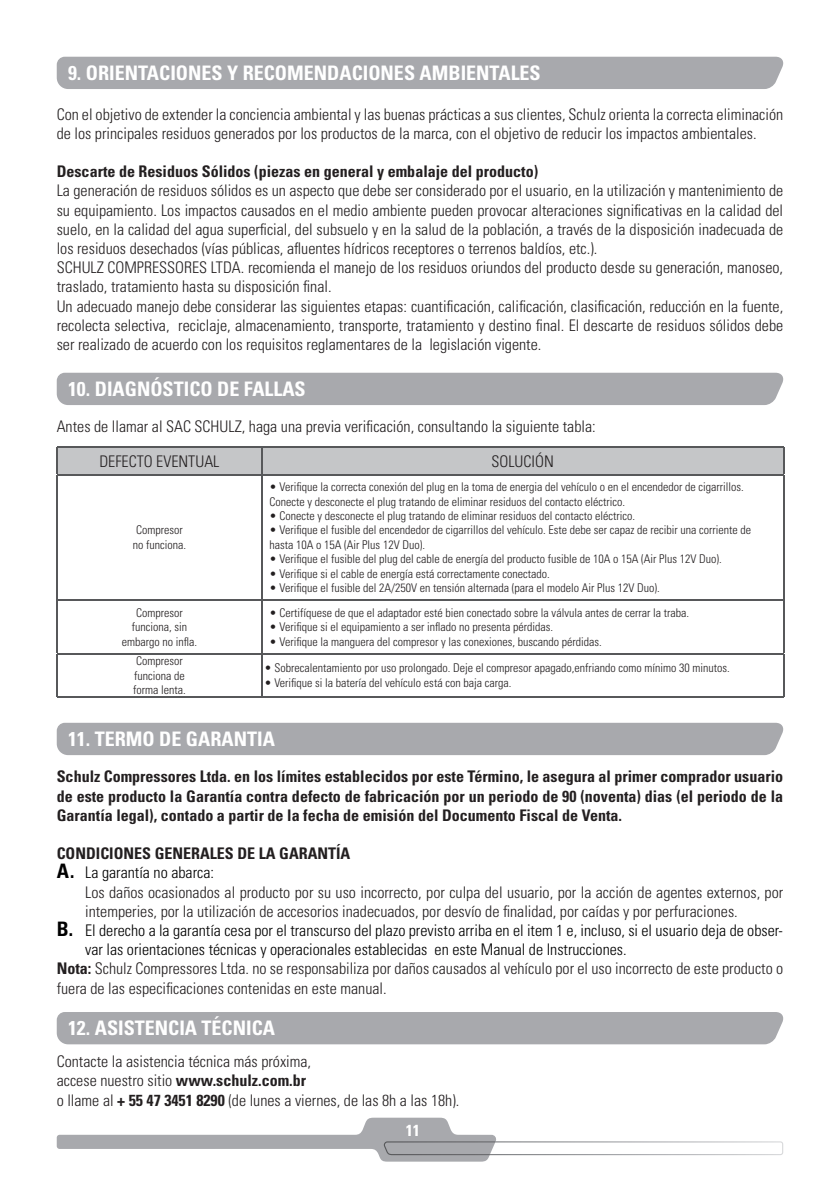
<style>
.page{position:relative;width:840px;height:1191px;background:#fff}
.page>*{position:absolute;margin:0;border:0;box-sizing:border-box;transform-origin:0 0}
.t1{font:700 condensed 20px "Univers LT Std";color:#fff}
.t2{font:300 condensed 16px/19.2px "Univers LT Std";color:#231f20}
.t3{font:700 condensed 16px/19.2px "Univers LT Std";color:#231f20;text-align:justify}
.t4{font:300 condensed 16px "Univers LT Std";color:#000}
.t5{font:700 condensed 16px "Univers LT Std";color:#fff}
.t6{font:300 condensed 12px/14.4px "Univers LT Std";color:#231f20}
.s1{font-family:"Zurich BT";font-size:20px;color:#000}
.s2{font-weight:300;color:#000}
.s3{font-family:"Zurich BT";font-weight:700;font-size:20px}
.s4{font-weight:700}
</style>
<div class="page">
<svg style="left:57px;top:1117px;width:725px;height:44px"></svg>
<div style="left:57px;top:373px;width:727px;height:32px;background:#a8a9ad"></div>
<div style="left:57px;top:57px;width:727px;height:32px;background:#a8a9ad"></div>
<div style="left:57px;top:723px;width:727px;height:32px;background:#a8a9ad"></div>
<div style="left:57px;top:1012px;width:727px;height:32px;background:#a8a9ad"></div>
<hr style="left:57px;top:446px;width:204px;height:1px;background:#57585a">
<hr style="left:261px;top:446px;width:522px;height:1px;background:#57585a">
<div style="left:57px;top:447px;width:726px;height:27px;background:#c5c6c8"></div>
<hr style="left:57px;top:474px;width:204px;height:1px;background:#57585a">
<hr style="left:57px;top:475px;width:1px;height:124px;background:#57585a">
<hr style="left:261px;top:474px;width:522px;height:1px;background:#57585a">
<hr style="left:261px;top:475px;width:1px;height:124px;background:#57585a">
<hr style="left:782px;top:475px;width:1px;height:124px;background:#57585a">
<hr style="left:57px;top:599px;width:204px;height:1px;background:#57585a">
<hr style="left:57px;top:600px;width:1px;height:53px;background:#57585a">
<hr style="left:261px;top:599px;width:522px;height:1px;background:#57585a">
<hr style="left:261px;top:600px;width:1px;height:53px;background:#57585a">
<hr style="left:782px;top:600px;width:1px;height:53px;background:#57585a">
<hr style="left:57px;top:653px;width:204px;height:1px;background:#57585a">
<hr style="left:57px;top:654px;width:1px;height:42px;background:#57585a">
<hr style="left:261px;top:653px;width:522px;height:1px;background:#57585a">
<hr style="left:261px;top:654px;width:1px;height:42px;background:#57585a">
<hr style="left:782px;top:654px;width:1px;height:42px;background:#57585a">
<hr style="left:57px;top:696px;width:204px;height:1px;background:#57585a">
<hr style="left:261px;top:696px;width:522px;height:1px;background:#57585a">
<p class="t1" style="left:68px;top:61px;width:474px">9. ORIENTACIONES Y RECOMENDACIONES AMBIENTALES</p>
<p class="t2" style="left:57px;top:104px;width:727px">Con el objetivo de extender la conciencia ambiental y las buenas prácticas a sus clientes, Schulz orienta la correcta eliminación de los principales residuos generados por los productos de la marca, con el objetivo de reducir los impactos ambientales.</p>
<p class="t3" style="left:57px;top:162px;width:482px">Descarte de Residuos Sólidos (piezas en general y embalaje del producto)</p>
<p class="t2" style="left:57px;top:181px;width:727px">La generación de residuos sólidos es un aspecto que debe ser considerado por el usuario, en la utilización y mantenimiento de su equipamiento. Los impactos causados en el medio ambiente pueden provocar alteraciones significativas en la calidad del suelo, en la calidad del agua superficial, del subsuelo y en la salud de la población, a través de la disposición inadecuada de los residuos desechados (vías públicas, afluentes hídricos receptores o terrenos baldíos, etc.).<br>SCHULZ COMPRESSORES LTDA. recomienda el manejo de los residuos oriundos del producto desde su generación, manoseo, traslado, tratamiento hasta su disposición final.<br>Un adecuado manejo debe considerar las siguientes etapas: cuantificación, calificación, clasificación, reducción en la fuente, recolecta selectiva, reciclaje, almacenamiento, transporte, tratamiento y destino final. El descarte de residuos sólidos debe ser realizado de acuerdo con los requisitos reglamentares de la legislación vigente.</p>
<p class="t1" style="left:68px;top:377px;width:239px">10. DIAGNÓSTICO DE FALLAS</p>
<p class="t2" style="left:57px;top:417px;width:540px">Antes de llamar al SAC SCHULZ, haga una previa verificación, consultando la siguiente tabla:</p>
<p class="t2" style="left:99px;top:451px;width:121px">DEFECTO EVENTUAL</p>
<p class="t2" style="left:491px;top:451px;width:64px">SOLUCIÓN</p>
<p class="t6" style="left:133px;top:523px;width:55px">Compresor no funciona.</p>
<p class="t6" style="left:269px;top:480px;width:475px">• Verifique la correcta conexión del plug en la toma de energia del vehículo o en el encendedor de cigarrillos.<br>Conecte y desconecte el plug tratando de eliminar residuos del contacto eléctrico.</p>
<p class="t6" style="left:269px;top:508px;width:367px">• Conecte y desconecte el plug tratando de eliminar residuos del contacto eléctrico.</p>
<p class="t6" style="left:269px;top:523px;width:483px">• Verifique el fusible del encendedor de cigarrillos del vehículo. Este debe ser capaz de recibir una corriente de hasta 10A o 15A (Air Plus 12V Duo).</p>
<p class="t6" style="left:269px;top:552px;width:453px">• Verifique el fusible del plug del cable de energía del producto fusible de 10A o 15A (Air Plus 12V Duo).</p>
<p class="t6" style="left:269px;top:566px;width:281px">• Verifique si el cable de energía está correctamente conectado.</p>
<p class="t6" style="left:269px;top:580px;width:391px">• Verifique el fusible del 2A/250V en tensión alternada (para el modelo Air Plus 12V Duo).</p>
<p class="t6" style="left:122px;top:605px;width:77px;text-align:center">Compresor funciona, sin embargo no infla.</p>
<p class="t6" style="left:269px;top:605px;width:421px">• Certifíquese de que el adaptador esté bien conectado sobre la válvula antes de cerrar la traba.</p>
<p class="t6" style="left:269px;top:620px;width:285px">• Verifique si el equipamiento a ser inflado no presenta pérdidas.</p>
<p class="t6" style="left:269px;top:634px;width:333px">• Verifique la manguera del compresor y las conexiones, buscando pérdidas.</p>
<p class="t6" style="left:133px;top:653px;width:54px">Compresor funciona de forma lenta.</p>
<p class="t6" style="left:264px;top:661px;width:467px">• Sobrecalentamiento por uso prolongado. Deje el compresor apagado,enfriando como mínimo 30 minutos.</p>
<p class="t6" style="left:264px;top:675px;width:248px">• Verifique si la batería del vehículo está con baja carga.</p>
<p class="t1" style="left:68px;top:727px;width:208px">11. TERMO DE GARANTIA</p>
<p class="t3" style="left:57px;top:767px;width:727px">Schulz Compressores Ltda. en los límites establecidos por este Término, le asegura al primer comprador usuario de este producto la Garantía contra defecto de fabricación por un periodo de 90 (noventa) dias (el periodo de la Garantía legal), contado a partir de la fecha de emisión del Documento Fiscal de Venta.</p>
<p class="t3" style="left:57px;top:843px;width:295px">CONDICIONES GENERALES DE LA GARANTÍA<br><span class="s1">A.</span> <span class="s2">La garantía no abarca:</span></p>
<p class="t2" style="left:85px;top:882px;width:699px">Los daños ocasionados al producto por su uso incorrecto, por culpa del usuario, por la acción de agentes externos, por</p>
<p class="t2" style="left:85px;top:901px;width:654px">intemperies, por la utilización de accesorios inadecuados, por desvío de finalidad, por caídas y por perfuraciones.</p>
<p class="t4" style="left:57px;top:920px;width:727px"><span class="s3">B.</span> El derecho a la garantía cesa por el transcurso del plazo previsto arriba en el item 1 e, incluso, si el usuario deja de obser-</p>
<p class="t4" style="left:85px;top:940px;width:543px">var las orientaciones técnicas y operacionales establecidas en este Manual de Instrucciones.</p>
<p class="t2" style="left:57px;top:959px;width:727px"><span class="s4">Nota:</span> Schulz Compressores Ltda. no se responsabiliza por daños causados al vehículo por el uso incorrecto de este producto o</p>
<p class="t2" style="left:57px;top:978px;width:331px">fuera de las especificaciones contenidas en este manual.</p>
<p class="t1" style="left:68px;top:1016px;width:208px">12. ASISTENCIA TÉCNICA</p>
<p class="t2" style="left:57px;top:1052px;width:404px">Contacte la asistencia técnica más próxima,<br>accese nuestro sitio <span class="s4">www.schulz.com.br<br></span>o llame al <span class="s4">+ 55 47 3451 8290</span> (de lunes a viernes, de las 8h a las 18h).</p>
<p class="t5" style="left:405px;top:1120px;width:16px">11</p>
</div>
